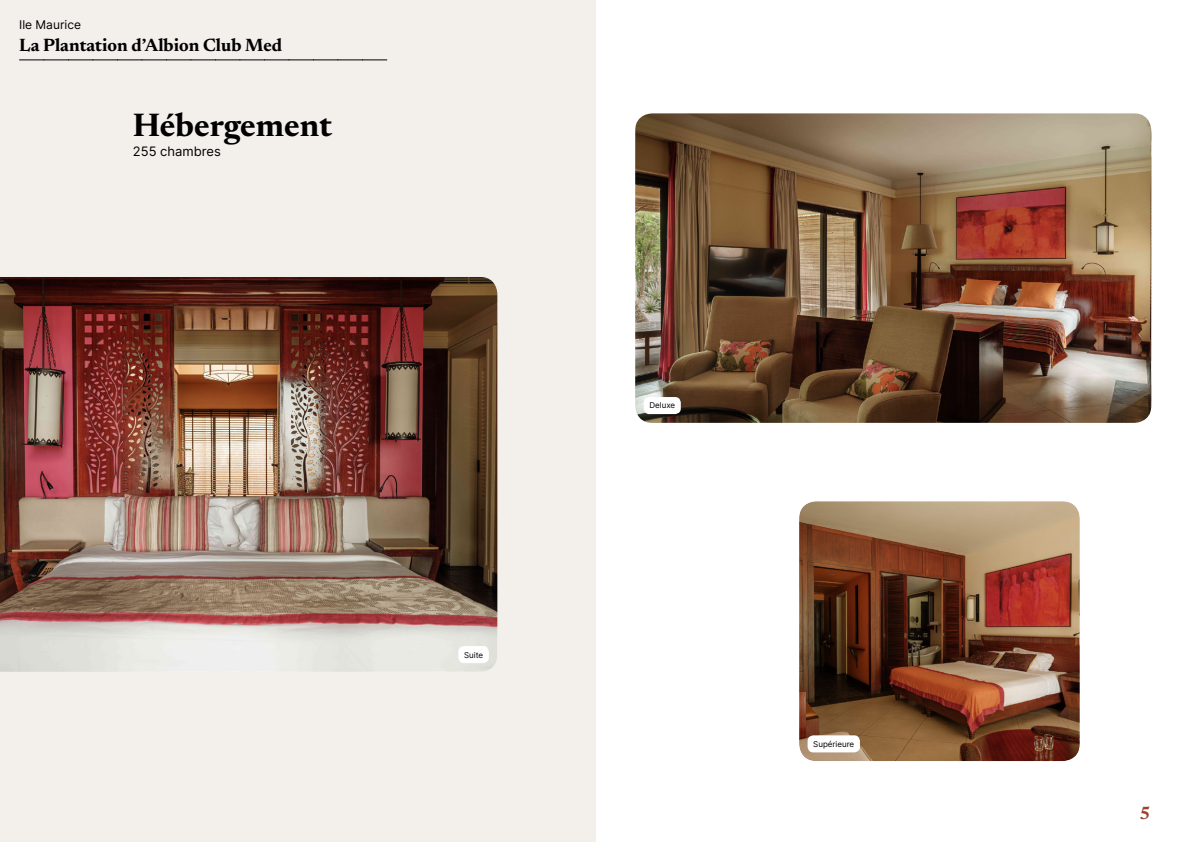
<style>
.page{position:relative;width:1191px;height:842px;background:#fff}
.page>*{position:absolute;margin:0;border:0;box-sizing:border-box;transform-origin:0 0}
.t1{font:700 33px "Newsreader 24 pt";color:#000}
.t2{font:700 18px "Newsreader 24 pt";color:#000}
.t3{font:700 18px "Newsreader 24 pt";color:#9d432c}
.t4{font:13px "Inter";color:#000}
.t5{font:12px "Inter";color:#000}
.t6{font:8px "Inter";color:#000}
</style>
<div class="page">
<div style="left:0;top:0;width:595px;height:842px;background:#f3f0ec"></div>
<img style="left:635px;top:113px;width:516px;height:310px">
<img style="left:800px;top:502px;width:278px;height:258px">
<div style="left:791px;top:493px;width:296px;height:276px;border:8px solid #fff;border-radius:21px"></div>
<div style="left:643px;top:397px;width:38px;height:17px;background:#fff;border-radius:6px"></div>
<div style="left:807px;top:735px;width:53px;height:17px;background:#fff;border-radius:6px"></div>
<img style="left:0;top:277px;width:497px;height:395px">
<div style="left:458px;top:646px;width:31px;height:17px;background:#fff;border-radius:6px"></div>
<svg style="left:20px;top:60px;width:367px;height:1px"></svg>
<p class="t5" style="left:19px;top:15px;width:63px">Ile Maurice</p>
<p class="t2" style="left:19px;top:32px;width:264px">La Plantation d’Albion Club Med</p>
<h1 class="t1" style="left:133px;top:101px;width:200px">Hébergement</h1>
<p class="t4" style="left:133px;top:141px;width:89px">255 chambres</p>
<p class="t6" style="left:464px;top:649px;width:21px">Suite</p>
<p class="t6" style="left:649px;top:400px;width:27px">Deluxe</p>
<p class="t6" style="left:813px;top:738px;width:42px">Supérieure</p>
<p class="t3" style="left:1139px;top:800px;width:13px">5</p>
</div>
